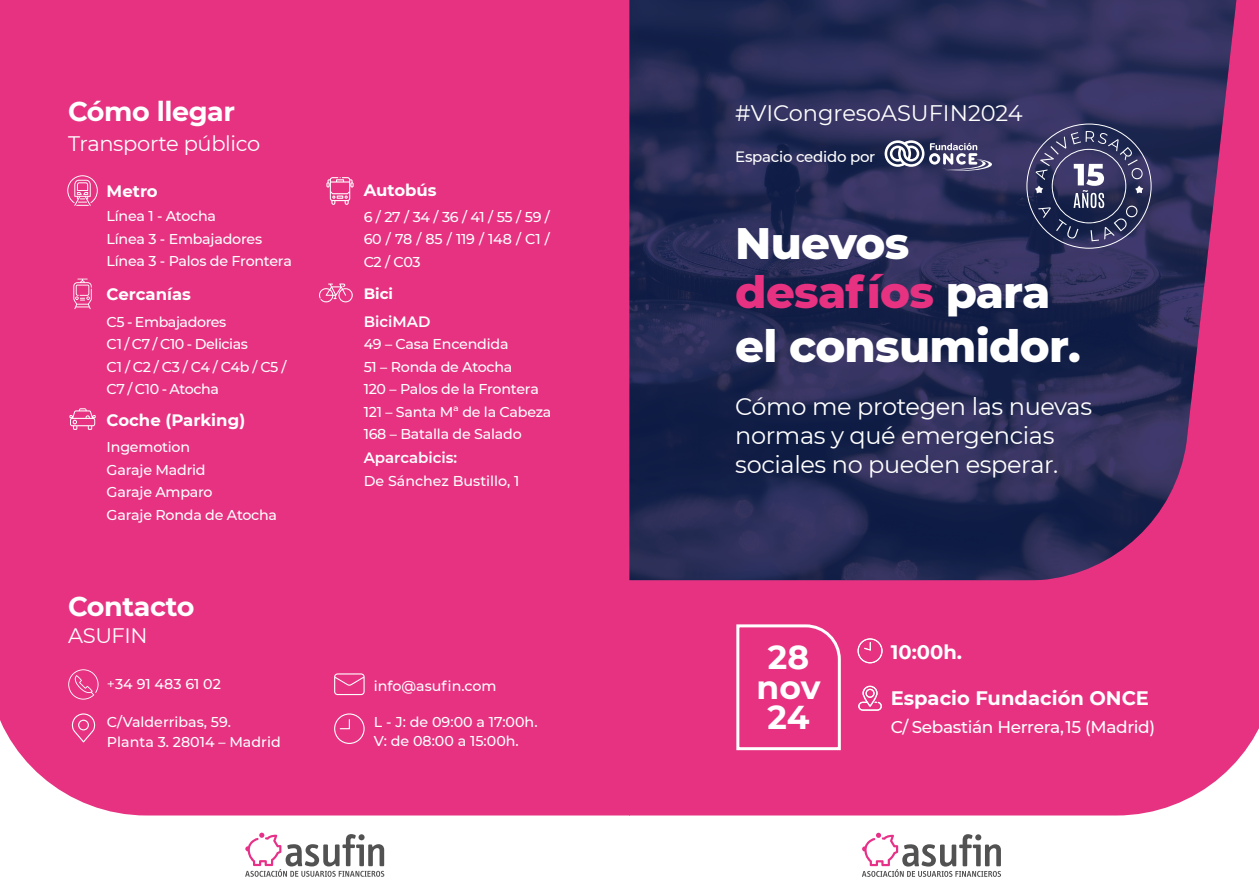
<style>
.page{position:relative;width:1259px;height:893px;background:#fff}
.page>*{position:absolute;margin:0;border:0;box-sizing:border-box;transform-origin:0 0}
.t1{font:800 45px/49.5px "Montserrat";letter-spacing:-.015em;color:#fff}
.t2{font:700 33px/30px "Montserrat";letter-spacing:-.005em;color:#fff;text-align:center}
.t3{font:500 31.2px "Montserrat";letter-spacing:.035em;color:#fff}
.t4{font:700 27px "Montserrat";letter-spacing:-.015em;color:#fff}
.t5{font:24px/28.8px "Montserrat";letter-spacing:-.015em;color:#fff}
.t6{font:22.5px "Montserrat";color:#fff}
.t7{font:21px "Montserrat";letter-spacing:-.015em;color:#fff}
.t8{font:700 19.5px "Montserrat";color:#fff}
.t9{font:500 16.95px "Montserrat";letter-spacing:-.02em;color:#fff}
.t10{font:700 16.5px "Montserrat";color:#fff}
.t11{font:600 15px "Montserrat";color:#fff}
.t12{font:500 15px "Montserrat";letter-spacing:-.02em;color:#fff}
.t13{font:700 15px "Montserrat";color:#fff}
.t14{font:500 14.25px/22.5px "Montserrat";letter-spacing:-.015em;color:#fff}
.s1{color:#e73181}
.s2{font-size:20.25px}
.s3{font-weight:400}
</style>
<div class="page">
<div style="left:0;top:0;width:629px;height:815px;background:#e63281"></div>
<div style="left:629px;top:364px;width:630px;height:451px;background:#e63281"></div>
<div style="left:1236px;top:0;width:23px;height:364px;background:#e63281"></div>
<svg style="left:629px;top:0;width:607px;height:581px;background:#332b58"></svg>
<svg style="left:862px;top:833px;width:139px;height:44px"></svg>
<svg style="left:245px;top:833px;width:139px;height:44px"></svg>
<svg style="left:884px;top:140px;width:108px;height:31px"></svg>
<svg style="left:857px;top:638px;width:25px;height:25px"></svg>
<svg style="left:858px;top:686px;width:24px;height:25px"></svg>
<svg style="left:735px;top:623px;width:107px;height:129px;background:#e8458c"></svg>
<svg style="left:67px;top:175px;width:31px;height:31px"></svg>
<svg style="left:326px;top:177px;width:28px;height:28px"></svg>
<svg style="left:319px;top:284px;width:34px;height:19px"></svg>
<svg style="left:69px;top:408px;width:27px;height:22px"></svg>
<svg style="left:68px;top:669px;width:31px;height:31px"></svg>
<svg style="left:334px;top:673px;width:31px;height:22px"></svg>
<svg style="left:71px;top:713px;width:25px;height:29px"></svg>
<svg style="left:334px;top:713px;width:31px;height:31px"></svg>
<svg style="left:73px;top:279px;width:19px;height:30px"></svg>
<svg style="left:1026px;top:124px;width:125px;height:125px;background:#40446a"></svg>
<h3 class="t4" style="left:68px;top:92px;width:168px">Cómo llegar</h3>
<h3 class="t7" style="left:68px;top:129px;width:194px">Transporte público</h3>
<p class="t10" style="left:107px;top:179px;width:53px">Metro</p>
<p class="t10" style="left:364px;top:178px;width:74px">Autobús</p>
<p class="t14" style="left:107px;top:204px;width:187px">Línea 1 - Atocha<br>Línea 3 - Embajadores<br>Línea 3 - Palos de Frontera</p>
<p class="t10" style="left:107px;top:282px;width:86px">Cercanías</p>
<p class="t14" style="left:107px;top:310px;width:181px">C5 - Embajadores<br>C1 / C7 / C10 - Delicias<br>C1 / C2 / C3 / C4 / C4b / C5 /<br>C7 / C10 - Atocha</p>
<p class="t10" style="left:107px;top:409px;width:140px">Coche (Parking)</p>
<p class="t14" style="left:107px;top:435px;width:172px">Ingemotion<br>Garaje Madrid<br>Garaje Amparo<br>Garaje Ronda de Atocha</p>
<p class="t14" style="left:364px;top:205px;width:188px;text-align:justify">6 / 27 / 34 / 36 / 41 / 55 / 59 / 60 / 78 / 85 / 119 / 148 / C1 / C2 / C03</p>
<p class="t13" style="left:364px;top:283px;width:31px">Bici</p>
<p class="t11" style="left:364px;top:311px;width:68px">BiciMAD</p>
<p class="t14" style="left:364px;top:332px;width:189px">49 – Casa Encendida<br>51 – Ronda de Atocha<br>120 – Palos de la Frontera<br>121 – Santa Mª de la Cabeza<br>168 – Batalla de Salado</p>
<p class="t11" style="left:364px;top:447px;width:95px">Aparcabicis:</p>
<p class="t14" style="left:364px;top:469px;width:157px">De Sánchez Bustillo, 1</p>
<h3 class="t6" style="left:735px;top:97px;width:289px">#VICongresoASUFIN2024</h3>
<p class="t12" style="left:735px;top:146px;width:142px">Espacio cedido por</p>
<h1 class="t1" style="left:735px;top:215px;width:317px">Nuevos <span class="s1">desafíos</span> para</h1>
<h1 class="t1" style="left:735px;top:319px;width:347px">el consumidor.</h1>
<h3 class="t5" style="left:735px;top:391px;width:358px">Cómo me protegen las nuevas normas y qué emergencias sociales no pueden esperar.</h3>
<h3 class="t4" style="left:68px;top:587px;width:128px">Contacto</h3>
<h3 class="t7" style="left:68px;top:621px;width:81px">ASUFIN</h3>
<h3 class="t8" style="left:891px;top:638px;width:73px">10:00h<span class="s2">.</span></h3>
<h2 class="t2" style="left:756px;top:641px;width:65px">28 nov<br>24</h2>
<h3 class="t3" style="left:277px;top:662px;width:223px">¡INSCRÍBETE!</h3>
<h3 class="t3" style="left:918px;top:662px;width:223px">¡INSCRÍBETE!</h3>
<p class="t14" style="left:107px;top:672px;width:115px"><span class="s3">+</span>34 91 483 61 02</p>
<p class="t14" style="left:374px;top:674px;width:124px">info@asufin.com</p>
<p class="t14" style="left:374px;top:711px;width:165px;line-height:19.5px">L - J: de 09:00 a 17:00h.<br>V: de 08:00 a 15:00h.</p>
<h3 class="t8" style="left:891px;top:684px;width:260px">Espacio Fundación ONCE</h3>
<p class="t14" style="left:107px;top:712px;width:175px;line-height:19.5px">C/Valderribas, 59.<br>Planta 3. 28014 – Madrid</p>
<p class="t9" style="left:891px;top:715px;width:266px">C/ Sebastián Herrera, 15 (Madrid)</p>
</div>
